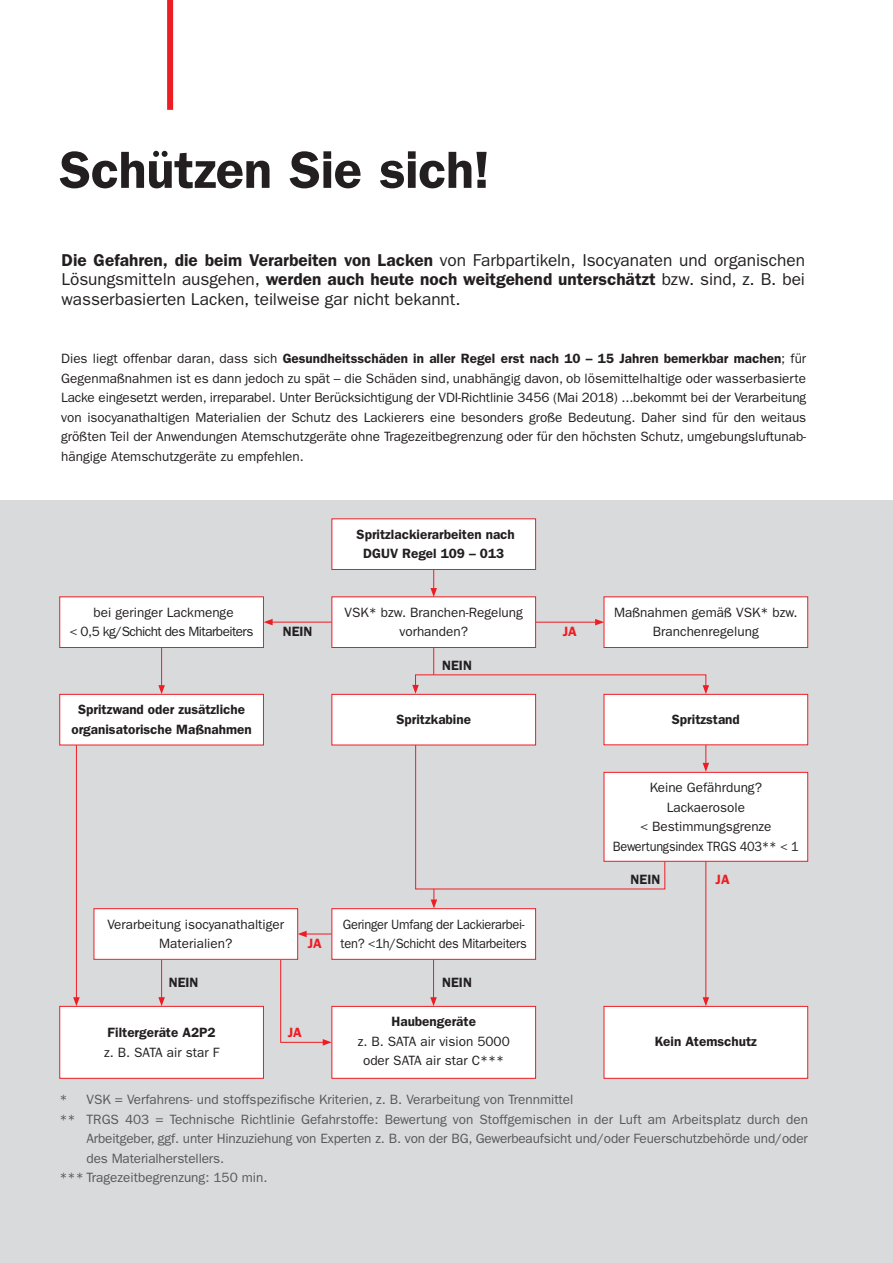
<style>
.page{position:relative;width:893px;height:1263px;background:#fff}
.page>*{position:absolute;margin:0;border:0;box-sizing:border-box;transform-origin:0 0}
.Produkt_Head{font:600 52.5px "ITC Franklin Gothic Std";letter-spacing:-.01em;color:#231f20}
.Einleitung{font:17.25px/19.5px "ITC Franklin Gothic Std";letter-spacing:-.005em;color:#231f20;text-align:justify}
.Copy_Book{font:13.5px/19.5px "ITC Franklin Gothic Std";color:#231f20;text-align:center}
.Copy_Book-2{font:13.5px/19.5px "ITC Franklin Gothic Std";color:#57585a;text-align:justify}
.Copy_Book-3{font:600 13.5px/19.5px "ITC Franklin Gothic Std";color:#231f20;text-align:center}
.Copy_Book-4{font:13.5px/19.5px "ITC Franklin Gothic Std";letter-spacing:-.02em;color:#231f20;scale:.95 1}
.Copy_Book-5{font:13.5px/19.5px "ITC Franklin Gothic Std";letter-spacing:-.04em;color:#231f20;text-align:center}
.Copy_Book-6{font:13.5px "ITC Franklin Gothic Std";letter-spacing:-.02em;color:#231f20;scale:.94 1}
.Copy_Book-7{font:600 13.5px "ITC Franklin Gothic Std";color:#ee1d23}
.s1{font-weight:600}
</style>
<div class="page">
<div style="left:0;top:500px;width:893px;height:763px;background:#d9dadc"></div>
<hr style="left:161px;top:959px;width:1px;height:41px;background:#ee1d23">
<svg style="left:158px;top:997px;width:7px;height:9px"></svg>
<div style="left:332px;top:597px;width:204px;height:50px;background:#fff"></div>
<div style="left:332px;top:597px;width:204px;height:51px;border:1px solid #ee1d23"></div>
<div style="left:332px;top:519px;width:204px;height:50px;background:#fff"></div>
<div style="left:332px;top:519px;width:204px;height:51px;border:1px solid #ee1d23"></div>
<div style="left:604px;top:597px;width:204px;height:50px;background:#fff"></div>
<div style="left:604px;top:597px;width:204px;height:51px;border:1px solid #ee1d23"></div>
<div style="left:60px;top:694px;width:203px;height:51px;background:#fff"></div>
<div style="left:60px;top:694px;width:204px;height:51px;border:1px solid #ee1d23"></div>
<div style="left:332px;top:694px;width:204px;height:51px;background:#fff"></div>
<div style="left:332px;top:694px;width:204px;height:51px;border:1px solid #ee1d23"></div>
<div style="left:604px;top:694px;width:204px;height:51px;background:#fff"></div>
<div style="left:604px;top:694px;width:204px;height:51px;border:1px solid #ee1d23"></div>
<svg style="left:430px;top:569px;width:7px;height:28px"></svg>
<hr style="left:270px;top:622px;width:62px;height:1px;background:#ee1d23">
<svg style="left:264px;top:619px;width:9px;height:6px"></svg>
<hr style="left:536px;top:622px;width:62px;height:1px;background:#ee1d23">
<svg style="left:595px;top:619px;width:9px;height:6px"></svg>
<svg style="left:433px;top:647px;width:1px;height:28px"></svg>
<svg style="left:412px;top:685px;width:7px;height:9px"></svg>
<svg style="left:703px;top:685px;width:6px;height:9px"></svg>
<div style="left:604px;top:772px;width:204px;height:89px;background:#fff"></div>
<div style="left:604px;top:772px;width:204px;height:89px;border:1px solid #ee1d23"></div>
<div style="left:60px;top:1006px;width:203px;height:72px;background:#fff"></div>
<div style="left:60px;top:1006px;width:204px;height:72px;border:1px solid #ee1d23"></div>
<div style="left:94px;top:909px;width:204px;height:50px;background:#fff"></div>
<div style="left:94px;top:908px;width:204px;height:51px;border:1px solid #ee1d23"></div>
<svg style="left:703px;top:745px;width:6px;height:27px"></svg>
<div style="left:332px;top:1006px;width:204px;height:72px;background:#fff"></div>
<div style="left:604px;top:1006px;width:204px;height:72px;background:#fff"></div>
<div style="left:604px;top:1006px;width:204px;height:72px;border:1px solid #ee1d23"></div>
<svg style="left:280px;top:745px;width:385px;height:301px"></svg>
<hr style="left:76px;top:745px;width:1px;height:255px;background:#ee1d23">
<svg style="left:73px;top:997px;width:7px;height:9px"></svg>
<hr style="left:706px;top:861px;width:1px;height:139px;background:#ee1d23">
<svg style="left:703px;top:997px;width:6px;height:9px"></svg>
<hr style="left:161px;top:645px;width:1px;height:43px;background:#ee1d23">
<svg style="left:158px;top:685px;width:7px;height:9px"></svg>
<div style="left:60px;top:597px;width:203px;height:50px;background:#fff"></div>
<div style="left:60px;top:597px;width:204px;height:51px;border:1px solid #ee1d23"></div>
<div style="left:167px;top:0;width:6px;height:110px;background:#ee1d23"></div>
<p class="Produkt_Head" style="left:60px;top:139px;width:432px">Schützen Sie sich!</p>
<p class="Einleitung" style="left:62px;top:250px;width:745px"><span class="s1">Die Gefahren, die beim Verarbeiten von Lacken</span> von Farbpartikeln, Isocyanaten und organischen Lösungsmitteln ausgehen, <span class="s1">werden auch heute noch weitgehend unterschätzt</span> bzw. sind, z. B. bei wasserbasierten Lacken, teilweise gar nicht bekannt.</p>
<p class="Copy_Book" style="left:61px;top:349px;width:747px;text-align:justify">Dies liegt offenbar daran, dass sich <span class="s1">Gesundheitsschäden in aller Regel erst nach 10 – 15 Jahren bemerkbar machen</span>; für Gegenmaßnahmen ist es dann jedoch zu spät – die Schäden sind, unabhängig davon, ob lösemittelhaltige oder wasserbasierte Lacke eingesetzt werden, irreparabel. Unter Berücksichtigung der VDI-Richtlinie 3456 (Mai 2018) ...bekommt bei der Verarbeitung von isocyanathaltigen Materialien der Schutz des Lackierers eine besonders große Bedeutung. Daher sind für den weitaus größten Teil der Anwendungen Atemschutzgeräte ohne Tragezeitbegrenzung oder für den höchsten Schutz, umgebungsluftunab&shy;hängige Atemschutzgeräte zu empfehlen.</p>
<p class="Copy_Book-5" style="left:70px;top:603px;width:186px">bei geringer Lackmenge<br>&lt; 0,5 kg/Schicht des Mitarbeiters</p>
<p class="Copy_Book-3" style="left:283px;top:622px;width:31px">NEIN</p>
<p class="Copy_Book-3" style="left:357px;top:524px;width:160px">Spritzlackierarbeiten nach<br>DGUV Regel 109 – 013</p>
<p class="Copy_Book" style="left:345px;top:603px;width:180px">VSK* bzw. Branchen-Regelung vorhanden?</p>
<p class="Copy_Book-3" style="left:442px;top:656px;width:31px">NEIN</p>
<p class="Copy_Book-7" style="left:563px;top:624px;width:16px">JA</p>
<p class="Copy_Book" style="left:614px;top:603px;width:185px">Maßnahmen gemäß VSK* bzw.<br>Branchenregelung</p>
<p class="Copy_Book-3" style="left:71px;top:700px;width:182px">Spritzwand oder zusätzliche organisatorische Maßnahmen</p>
<p class="Copy_Book-3" style="left:396px;top:710px;width:76px">Spritzkabine</p>
<p class="Copy_Book-3" style="left:672px;top:710px;width:70px">Spritzstand</p>
<p class="Copy_Book" style="left:650px;top:778px;width:114px">Keine Gefährdung?</p>
<p class="Copy_Book" style="left:640px;top:798px;width:133px">Lackaerosole<br>&lt; Bestimmungsgrenze</p>
<p class="Copy_Book-6" style="left:613px;top:839px;width:199px">Bewertungsindex TRGS 403** &lt; 1</p>
<p class="Copy_Book" style="left:107px;top:915px;width:178px">Verarbeitung isocyanathaltiger<br>Materialien?</p>
<p class="Copy_Book-4" style="left:341px;top:915px;width:198px">Geringer Umfang der Lackierarbei&shy;ten? &lt;1h/Schicht des Mitarbeiters</p>
<p class="Copy_Book-7" style="left:308px;top:936px;width:16px">JA</p>
<p class="Copy_Book-3" style="left:169px;top:973px;width:31px">NEIN</p>
<p class="Copy_Book-3" style="left:442px;top:973px;width:31px">NEIN</p>
<p class="Copy_Book-3" style="left:631px;top:870px;width:31px">NEIN</p>
<p class="Copy_Book-7" style="left:716px;top:871px;width:16px">JA</p>
<p class="Copy_Book-3" style="left:108px;top:1023px;width:110px">Filtergeräte A2P2</p>
<p class="Copy_Book" style="left:104px;top:1042px;width:117px">z. B. SATA air star F</p>
<p class="Copy_Book-7" style="left:288px;top:1024px;width:16px">JA</p>
<p class="Copy_Book-3" style="left:391px;top:1012px;width:86px">Haubengeräte</p>
<p class="Copy_Book" style="left:358px;top:1032px;width:154px">z. B. SATA air vision 5000 oder SATA air star C***</p>
<p class="Copy_Book-3" style="left:655px;top:1031px;width:104px">Kein Atemschutz</p>
<p class="Copy_Book-2" style="left:60px;top:1090px;width:515px">* VSK = Verfahrens- und stoffspezifische Kriterien, z. B. Verarbeitung von Trennmittel</p>
<p class="Copy_Book-2" style="left:87px;top:1110px;width:723px;text-indent:-27px">** TRGS 403 = Technische Richtlinie Gefahrstoffe: Bewertung von Stoffgemischen in der Luft am Arbeitsplatz durch den Arbeitgeber, ggf. unter Hinzuziehung von Experten z. B. von der BG, Gewerbeaufsicht und/oder Feuerschutzbehörde und/oder des Materialherstellers.</p>
<p class="Copy_Book-2" style="left:60px;top:1168px;width:209px">*** Tragezeitbegrenzung: 150 min.</p>
</div>
